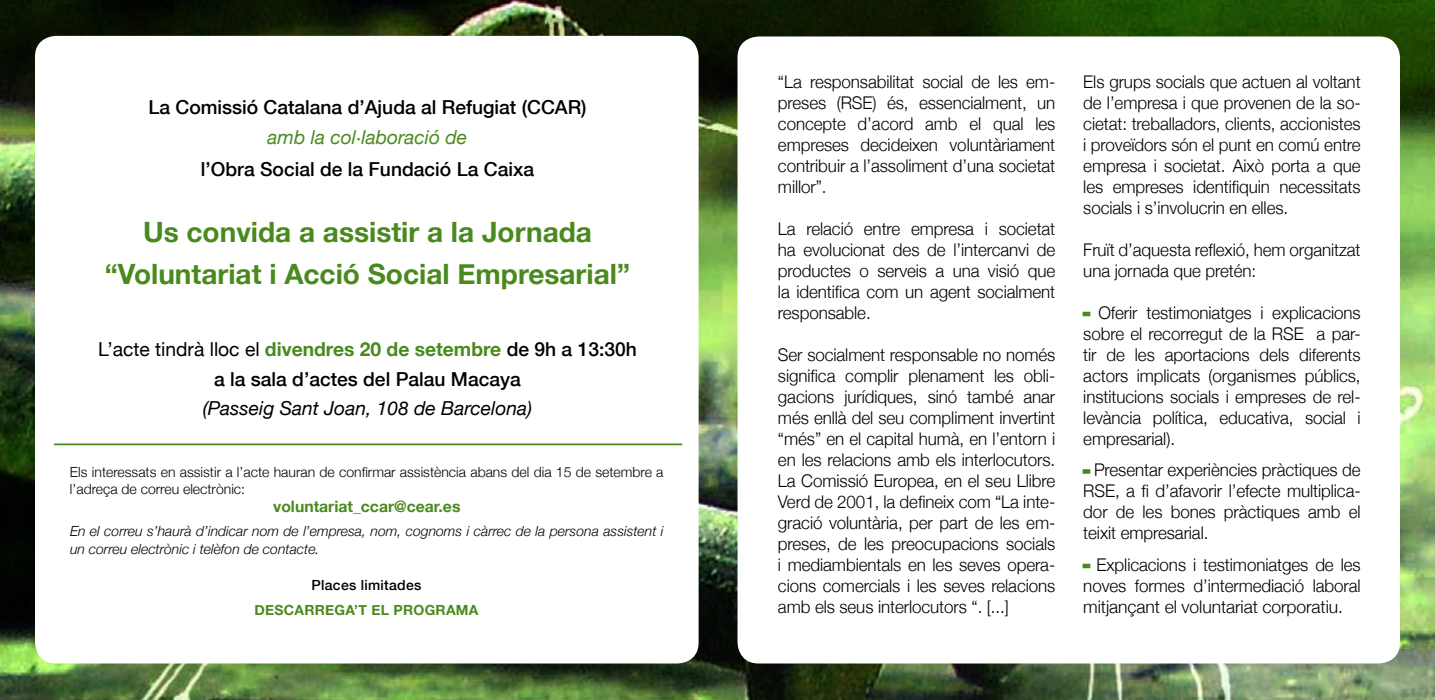
<style>
.page{position:relative;width:1435px;height:700px;background:#fff}
.page>*{position:absolute;margin:0;border:0;box-sizing:border-box;transform-origin:0 0}
.t1{font:700 28px/42px "Helvetica Neue";color:#498a1e;text-align:center}
.t2{font:500 19.25px/29.8px "Helvetica Neue";color:#000;text-align:center}
.t3{font:italic 19.25px "Helvetica Neue";color:#000}
.t4{font:italic 19.25px "Helvetica Neue";color:#498a1e}
.t5{font:300 17.5px/21px "Helvetica Neue";letter-spacing:-.005em;color:#000;text-align:justify}
.t6{font:700 15.75px "Helvetica Neue";color:#498a1e}
.t7{font:italic 300 14px/17.5px "Helvetica Neue";color:#000}
.t8{font:300 14px/17.5px "Helvetica Neue";color:#000}
.t9{font:700 14px "Helvetica Neue";letter-spacing:.02em;color:#498a1e}
.t10{font:500 14px "Helvetica Neue";letter-spacing:.02em;color:#000}
.s1{font-weight:400}
.s2{font-weight:700;color:#498a1e}
.s3{color:#498a1e}
</style>
<div class="page">
<img style="left:0;top:0;width:1435px;height:700px">
<img style="left:0;top:420px;width:1435px;height:160px">
<div style="left:35px;top:36px;width:664px;height:628px;background:#fff;border-radius:21px"></div>
<div style="left:738px;top:36px;width:662px;height:628px;background:#fff;border-radius:21px"></div>
<svg style="left:1083px;top:312px;width:7px;height:4px"></svg>
<svg style="left:1083px;top:469px;width:7px;height:5px"></svg>
<svg style="left:1083px;top:564px;width:7px;height:4px"></svg>
<hr style="left:54px;top:443px;width:628px;height:2px;background:#498a1e">
<p class="t2" style="left:148px;top:92px;width:440px">La Comissió Catalana d’Ajuda al Refugiat (CCAR)</p>
<p class="t4" style="left:268px;top:121px;width:201px">amb la col·laboració de</p>
<p class="t2" style="left:201px;top:153px;width:335px">l’Obra Social de la Fundació La Caixa</p>
<h1 class="t1" style="left:105px;top:210px;width:527px">Us convida a assistir a la Jornada “Voluntariat i Acció Social Empresarial”</h1>
<p class="t2" style="left:98px;top:333px;width:540px"><span class="s1">L’acte tindrà lloc el</span> <span class="s2">divendres 20 de setembre</span> de 9h a 13:30h a la sala d’actes del Palau Macaya</p>
<p class="t3" style="left:203px;top:393px;width:331px">(Passeig Sant Joan, 108 de Barcelona)</p>
<p class="t8" style="left:70px;top:462px;width:595px">Els interessats en assistir a l’acte hauran de confirmar assistència abans del dia 15 de setembre a l’adreça de correu electrònic:</p>
<p class="t6" style="left:273px;top:492px;width:189px">voluntariat_ccar@cear.es</p>
<p class="t7" style="left:70px;top:522px;width:595px">En el correu s’haurà d’indicar nom de l’empresa, nom, cognoms i càrrec de la persona assistent i un correu electrònic i telèfon de contacte.</p>
<p class="t10" style="left:312px;top:574px;width:111px">Places limitades</p>
<p class="t9" style="left:255px;top:597px;width:225px">DESCARREGA’T EL PROGRAMA</p>
<p class="t5" style="left:778px;top:70px;width:279px">“La responsabilitat social de les em&shy;preses (RSE) és, essencialment, un concepte d’acord amb el qual les empreses decideixen voluntàriament contribuir a l’assoliment d’una societat millor”.</p>
<p class="t5" style="left:778px;top:217px;width:279px">La relació entre empresa i societat ha evolucionat des de l’intercanvi de productes o serveis a una visió que la identifica com un agent socialment responsable.</p>
<p class="t5" style="left:778px;top:343px;width:279px">Ser socialment responsable no només significa complir plenament les obli&shy;gacions jurídiques, sinó també anar més enllà del seu compliment invertint “més” en el capital humà, en l’entorn i en les relacions amb els interlocutors.<br>La Comissió Europea, en el seu Llibre Verd de 2001, la defineix com “La inte&shy;gració voluntària, per part de les em&shy;preses, de les preocupacions socials i mediambientals en les seves opera&shy;cions comercials i les seves relacions amb els seus interlocutors “. [...]</p>
<p class="t5" style="left:1083px;top:70px;width:279px">Els grups socials que actuen al voltant de l’empresa i que provenen de la so&shy;cietat: treballadors, clients, accionistes i proveïdors són el punt en comú entre empresa i societat. Això porta a que les empreses identifiquin necessitats socials i s’involucrin en elles.</p>
<p class="t5" style="left:1083px;top:238px;width:279px">Fruït d’aquesta reflexió, hem organitzat una jornada que pretén:</p>
<p class="t5" style="left:1083px;top:301px;width:279px"><span class="s3">-</span> Oferir testimoniatges i explicacions sobre el recorregut de la RSE a par&shy;tir de les aportacions dels diferents actors implicats (organismes públics, institucions socials i empreses de rel&shy;levància política, educativa, social i empresarial).</p>
<p class="t5" style="left:1083px;top:459px;width:279px"><span class="s3">-</span> Presentar experiències pràctiques de RSE, a fi d’afavorir l’efecte multiplica&shy;dor de les bones pràctiques amb el teixit empresarial.</p>
<p class="t5" style="left:1083px;top:553px;width:279px"><span class="s3">-</span> Explicacions i testimoniatges de les noves formes d’intermediació laboral mitjançant el voluntariat corporatiu.</p>
</div>
